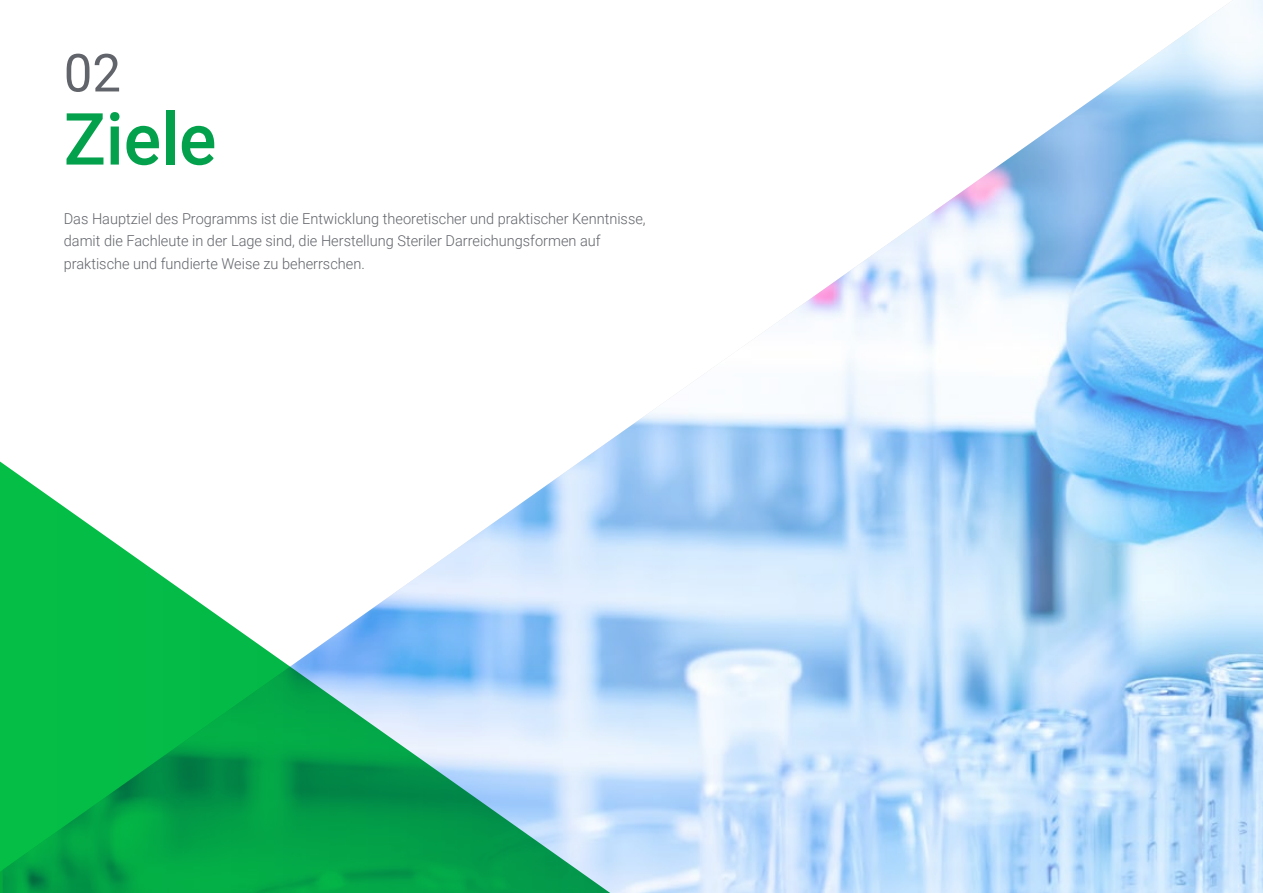
<style>
.page{position:relative;width:1263px;height:893px;background:#fff}
.page>*{position:absolute;margin:0;border:0;box-sizing:border-box;transform-origin:0 0}
.t1{font:500 72px "Roboto";color:#04a14d}
.t2{font:52.5px "Roboto";color:#61646a}
.t3{font:300 15px/22.5px "Roboto";color:#61646a}
</style>
<div class="page">
<img style="left:602px;top:0;width:661px;height:893px">
<svg style="left:0;top:446px;width:640px;height:447px"></svg>
<h2 class="t2" style="left:64px;top:36px;width:59px">02</h2>
<h1 class="t1" style="left:64px;top:89px;width:154px">Ziele</h1>
<p class="t3" style="left:64px;top:207px;width:583px">Das Hauptziel des Programms ist die Entwicklung theoretischer und praktischer Kenntnisse, damit die Fachleute in der Lage sind, die Herstellung Steriler Darreichungsformen auf praktische und fundierte Weise zu beherrschen.</p>
</div>
